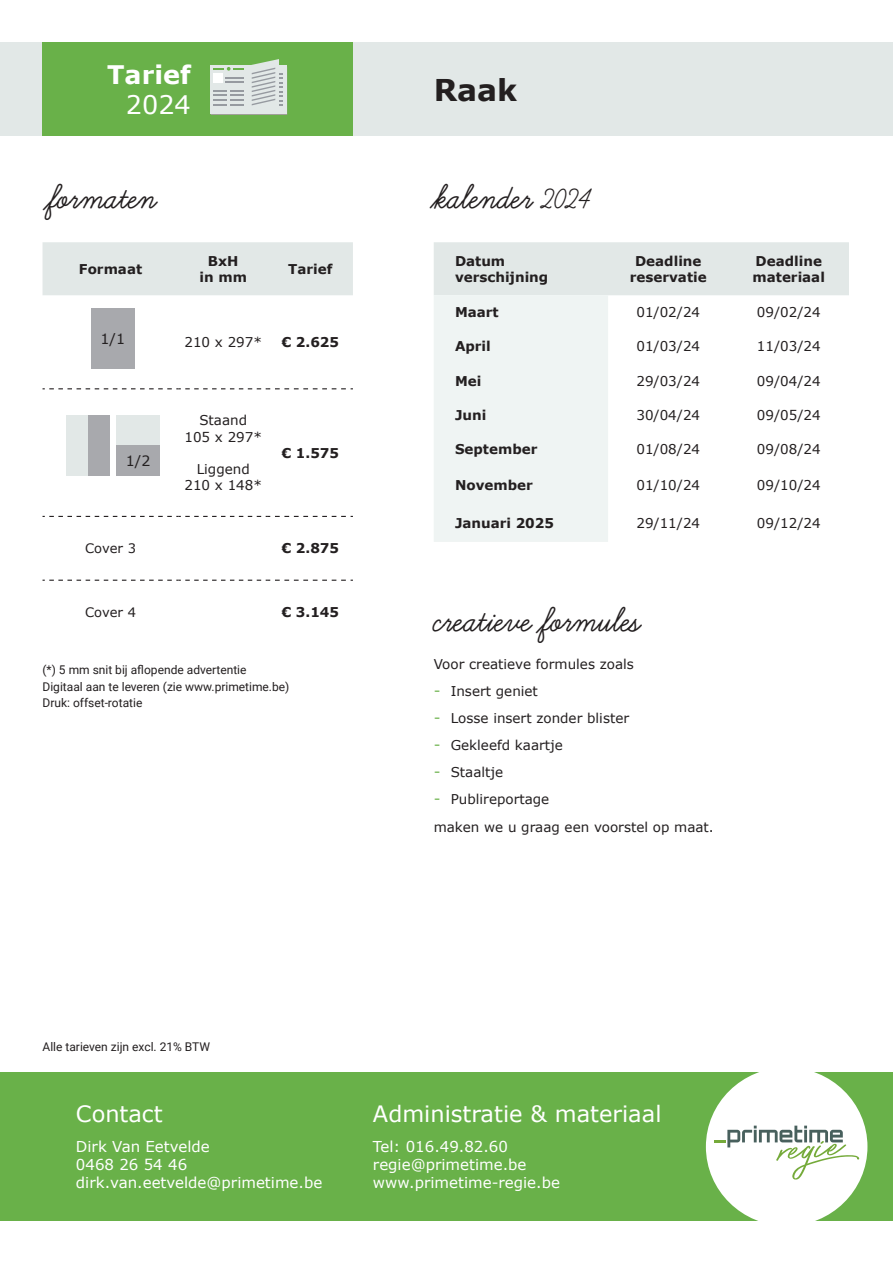
<style>
.page{position:relative;width:893px;height:1263px;background:#fff}
.page>*{position:absolute;margin:0;border:0;box-sizing:border-box;transform-origin:0 0}
.t1{font:700 37.5px "Learning Curve";color:#231f20}
.t2{font:700 30px "Verdana";color:#231f20}
.t3{font:700 25.5px/30.6px "Verdana";color:#fff;text-align:right}
.t4{font:22.5px "Verdana";color:#fff}
.t5{font:15px "Verdana";color:#fff}
.t6{font:14.25px "Verdana";color:#231f20}
.t7{font:13.5px/16.2px "Verdana";color:#231f20;text-align:center}
.t8{font:700 13.5px/16.2px "Verdana";color:#231f20}
.t9{font:13.05px "Verdana";letter-spacing:-.005em;color:#231f20}
.Prijs_subtitel{font:12px "Roboto";color:#231f20}
.s1{font-weight:400}
.s2{font-size:30px}
.s3{font-size:15px;color:#69b149}
</style>
<div class="page">
<div style="left:43px;top:242px;width:310px;height:53px;background:#e2e8e7"></div>
<svg style="left:43px;top:388px;width:310px;height:1px"></svg>
<svg style="left:43px;top:516px;width:310px;height:1px"></svg>
<svg style="left:43px;top:580px;width:310px;height:1px"></svg>
<div style="left:116px;top:415px;width:44px;height:61px;background:#e2e8e7"></div>
<div style="left:116px;top:446px;width:44px;height:30px;background:#a8a9ad"></div>
<div style="left:66px;top:415px;width:44px;height:61px;background:#e2e8e7"></div>
<div style="left:88px;top:415px;width:22px;height:61px;background:#a8a9ad"></div>
<div style="left:91px;top:308px;width:44px;height:61px;background:#a8a9ad"></div>
<div style="left:0;top:43px;width:893px;height:93px;background:#e2e8e7"></div>
<div style="left:43px;top:43px;width:310px;height:93px;background:#69b149"></div>
<div style="left:210px;top:66px;width:38px;height:48px;background:#e2e8e7"></div>
<svg style="left:211px;top:59px;width:76px;height:56px"></svg>
<svg style="left:434px;top:242px;width:415px;height:300px"></svg>
<div style="left:0;top:1072px;width:893px;height:149px;background:#69b149"></div>
<div style="left:706px;top:1067px;width:161px;height:159px;background:#fff;border-radius:50%"></div>
<svg style="left:714px;top:1125px;width:145px;height:54px"></svg>
<p class="t3" style="left:107px;top:59px;width:85px">Tarief<br><span class="s1">2024</span></p>
<p class="t2" style="left:434px;top:70px;width:85px">Raak</p>
<p class="t1" style="left:49px;top:177px;width:110px">formaten</p>
<p class="t1" style="left:434px;top:177px;width:159px">kalender <span class="s2">2024</span></p>
<p class="t8" style="left:79px;top:261px;width:65px">Formaat</p>
<p class="t8" style="left:208px;top:253px;width:32px">BxH</p>
<p class="t8" style="left:200px;top:269px;width:49px">in mm</p>
<p class="t8" style="left:288px;top:261px;width:46px">Tarief</p>
<p class="t8" style="left:455px;top:253px;width:52px">Datum</p>
<p class="t8" style="left:455px;top:269px;width:95px">verschijning</p>
<p class="t8" style="left:635px;top:253px;width:68px">Deadline</p>
<p class="t8" style="left:630px;top:269px;width:78px">reservatie</p>
<p class="t8" style="left:752px;top:253px;width:74px">Deadline materiaal</p>
<p class="t6" style="left:101px;top:329px;width:26px">1/1</p>
<p class="t6" style="left:126px;top:452px;width:26px">1/2</p>
<p class="t7" style="left:184px;top:334px;width:79px">210 x 297*</p>
<p class="t8" style="left:282px;top:334px;width:59px">€ 2.625</p>
<p class="t7" style="left:184px;top:413px;width:79px">Staand<br>105 x 297*</p>
<p class="t7" style="left:184px;top:461px;width:79px">Liggend<br>210 x 148*</p>
<p class="t8" style="left:282px;top:445px;width:59px">€ 1.575</p>
<p class="t9" style="left:85px;top:540px;width:52px">Cover 3</p>
<p class="t8" style="left:282px;top:541px;width:59px">€ 2.875</p>
<p class="t9" style="left:85px;top:604px;width:52px">Cover 4</p>
<p class="t8" style="left:282px;top:604px;width:59px">€ 3.145</p>
<p class="Prijs_subtitel" style="left:43px;top:661px;width:206px">(*) 5 mm snit bij aflopende advertentie</p>
<p class="Prijs_subtitel" style="left:43px;top:678px;width:248px">Digitaal aan te leveren (zie www.primetime.be)</p>
<p class="Prijs_subtitel" style="left:43px;top:694px;width:101px">Druk: offset-rotatie</p>
<p class="t8" style="left:455px;top:305px;width:45px">Maart</p>
<p class="t7" style="left:636px;top:305px;width:65px">01/02/24</p>
<p class="t7" style="left:757px;top:305px;width:65px">09/02/24</p>
<p class="t8" style="left:455px;top:339px;width:37px">April</p>
<p class="t7" style="left:636px;top:339px;width:65px">01/03/24</p>
<p class="t7" style="left:757px;top:339px;width:65px">11/03/24</p>
<p class="t8" style="left:455px;top:373px;width:28px">Mei</p>
<p class="t7" style="left:636px;top:373px;width:65px">29/03/24</p>
<p class="t7" style="left:757px;top:373px;width:65px">09/04/24</p>
<p class="t8" style="left:455px;top:407px;width:33px">Juni</p>
<p class="t7" style="left:636px;top:407px;width:65px">30/04/24</p>
<p class="t7" style="left:757px;top:407px;width:65px">09/05/24</p>
<p class="t8" style="left:455px;top:441px;width:84px">September</p>
<p class="t7" style="left:636px;top:441px;width:65px">01/08/24</p>
<p class="t7" style="left:757px;top:441px;width:65px">09/08/24</p>
<p class="t8" style="left:455px;top:477px;width:79px">November</p>
<p class="t7" style="left:636px;top:477px;width:65px">01/10/24</p>
<p class="t7" style="left:757px;top:477px;width:65px">09/10/24</p>
<p class="t8" style="left:455px;top:515px;width:101px">Januari 2025</p>
<p class="t7" style="left:636px;top:515px;width:65px">29/11/24</p>
<p class="t7" style="left:757px;top:515px;width:65px">09/12/24</p>
<p class="t1" style="left:434px;top:600px;width:209px">creatieve formules</p>
<p class="t7" style="left:434px;top:656px;width:202px">Voor creatieve formules zoals</p>
<p class="t7" style="left:434px;top:683px;width:106px"><span class="s3">-</span> Insert geniet</p>
<p class="t7" style="left:434px;top:710px;width:197px"><span class="s3">-</span> Losse insert zonder blister</p>
<p class="t7" style="left:434px;top:737px;width:131px"><span class="s3">-</span> Gekleefd kaartje</p>
<p class="t7" style="left:434px;top:764px;width:71px"><span class="s3">-</span> Staaltje</p>
<p class="t7" style="left:434px;top:785px;width:282px;line-height:28.2px;text-align:left"><span class="s3">-</span> Publireportage<br>maken we u graag een voorstel op maat.</p>
<p class="Prijs_subtitel" style="left:43px;top:1038px;width:169px">Alle tarieven zijn excl. 21% BTW</p>
<p class="t4" style="left:76px;top:1100px;width:88px">Contact</p>
<p class="t5" style="left:76px;top:1137px;width:135px">Dirk Van Eetvelde</p>
<p class="t5" style="left:76px;top:1155px;width:113px">0468 26 54 46</p>
<p class="t5" style="left:76px;top:1173px;width:248px">dirk.van.eetvelde@primetime.be</p>
<p class="t4" style="left:373px;top:1100px;width:290px">Administratie &amp; materiaal</p>
<p class="t5" style="left:373px;top:1137px;width:137px">Tel: 016.49.82.60</p>
<p class="t5" style="left:373px;top:1155px;width:155px">regie@primetime.be</p>
<p class="t5" style="left:373px;top:1173px;width:189px">www.primetime-regie.be</p>
</div>
